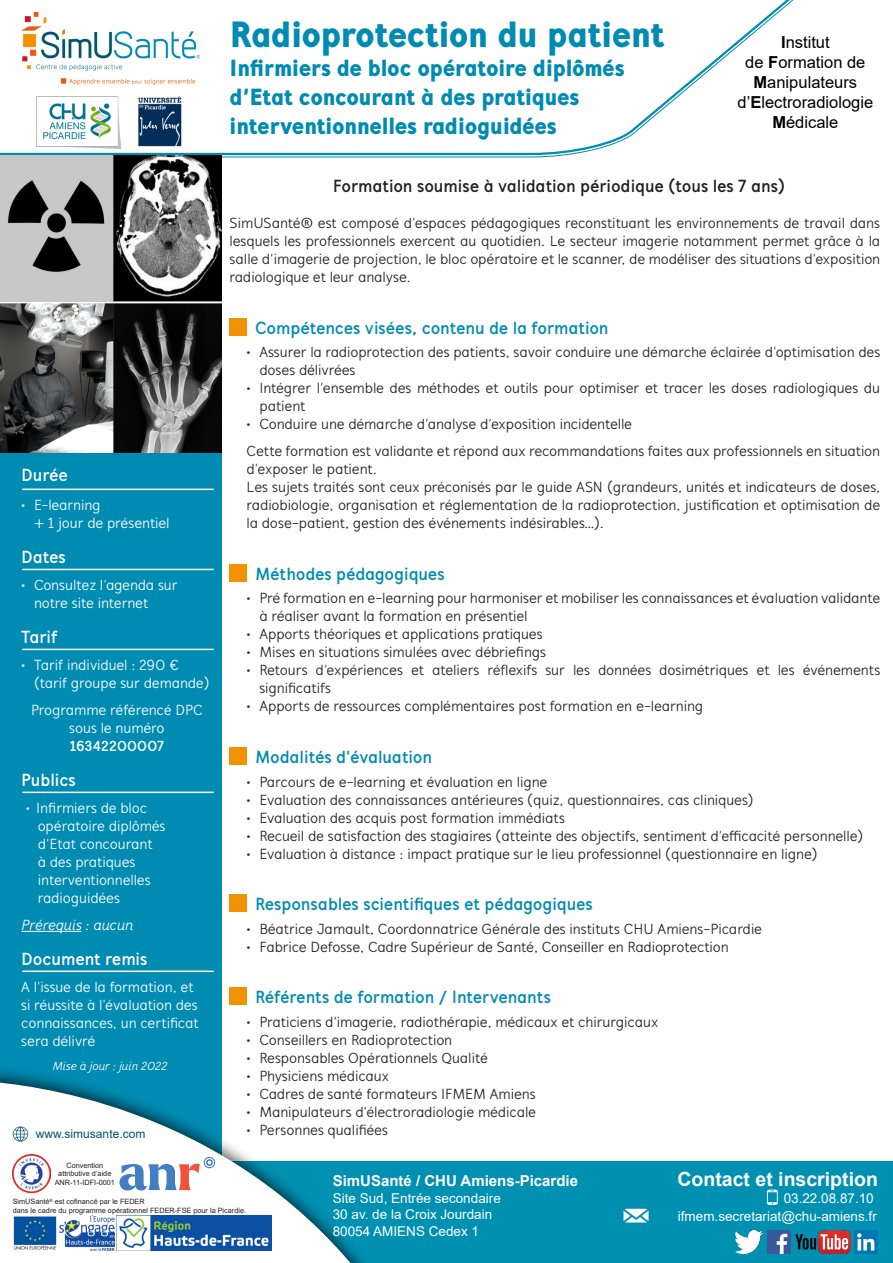
<style>
.page{position:relative;width:893px;height:1263px;background:#fff}
.page>*{position:absolute;margin:0;border:0;box-sizing:border-box;transform-origin:0 0}
.t1{font:900 37.5px "Mucho Sans";letter-spacing:-.01em;color:#008bb2}
.t2{font:900 24px "Mucho Sans";letter-spacing:-.01em;color:#008bb2}
.t3{font:700 19.5px "Arial";color:#fff}
.t4{font:700 18px "Mucho Sans";letter-spacing:-.005em;color:#008bb2}
.t5{font:700 18px "Mucho Sans";letter-spacing:-.005em;color:#231f20}
.t6{font:700 18px "Mucho Sans";color:#fff}
.t7{font:16.5px/19.8px "Arial";color:#000;text-align:center}
.t8{font:15px/18px "Mucho Sans";letter-spacing:-.005em;color:#231f20}
.t9{font:15px/18px "Mucho Sans";letter-spacing:-.005em;color:#fff}
.t10{font:700 15px "Arial";color:#fff}
.t11{font:italic 15px "Mucho Sans";letter-spacing:-.005em;color:#fff}
.t12{font:700 15px "Mucho Sans";letter-spacing:-.025em;color:#fff}
.t13{font:13.5px/16.5px "Arial";color:#fff;text-align:right}
.t14{font:italic 12px "Mucho Sans";color:#fff}
.t15{font:12px "Arial";color:#00566e}
.t16{font:7.35px/8.7px "Arial";color:#231f20;text-align:center}
.s1{font-weight:700}
</style>
<div class="page">
<div style="left:0;top:0;width:221px;height:1263px;background:#008bb2"></div>
<div style="left:0;top:1161px;width:893px;height:102px;background:#0090b2"></div>
<div style="left:0;top:1064px;width:382px;height:199px;background:#231f20;opacity:.75"></div>
<svg style="left:0;top:1082px;width:370px;height:181px;fill:#fff"></svg>
<svg style="left:767px;top:1189px;width:11px;height:16px"></svg>
<svg style="left:623px;top:1209px;width:26px;height:13px"></svg>
<img style="left:795px;top:1230px;width:55px;height:23px">
<img style="left:855px;top:1230px;width:23px;height:23px">
<img style="left:734px;top:1230px;width:29px;height:23px">
<img style="left:767px;top:1230px;width:23px;height:23px">
<svg style="left:0;top:0;width:794px;height:156px"></svg>
<img style="left:13px;top:1154px;width:37px;height:38px">
<svg style="left:119px;top:1156px;width:97px;height:34px;background:#c5c9db"></svg>
<img style="left:13px;top:1216px;width:44px;height:34px">
<img style="left:60px;top:1216px;width:54px;height:34px">
<img style="left:117px;top:1216px;width:155px;height:34px">
<img style="left:13px;top:1126px;width:15px;height:15px">
<img style="left:21px;top:13px;width:178px;height:72px">
<img style="left:37px;top:97px;width:84px;height:51px">
<img style="left:135px;top:96px;width:48px;height:53px">
<img style="left:0;top:155px;width:221px;height:298px">
<div style="left:230px;top:318px;width:17px;height:17px;background:#f39200"></div>
<div style="left:230px;top:564px;width:17px;height:17px;background:#f39200"></div>
<div style="left:230px;top:748px;width:17px;height:17px;background:#f39200"></div>
<div style="left:230px;top:895px;width:17px;height:17px;background:#f39200"></div>
<hr style="left:22px;top:489px;width:192px;height:1px;background:#fff">
<hr style="left:22px;top:649px;width:192px;height:1px;background:#fff">
<hr style="left:22px;top:569px;width:192px;height:1px;background:#fff">
<hr style="left:21px;top:931px;width:61px;height:1px;background:#fff">
<hr style="left:22px;top:792px;width:192px;height:1px;background:#fff">
<hr style="left:22px;top:970px;width:192px;height:2px;background:#fff">
<div style="left:230px;top:988px;width:17px;height:17px;background:#f39200"></div>
<p class="t1" style="left:230px;top:12px;width:436px">Radioprotection du patient</p>
<p class="t2" style="left:230px;top:54px;width:396px">Infirmiers de bloc opératoire diplômés</p>
<p class="t2" style="left:230px;top:82px;width:351px">d’Etat concourant à des pratiques</p>
<p class="t2" style="left:230px;top:111px;width:328px">interventionnelles radioguidées</p>
<p class="t7" style="left:737px;top:32px;width:137px"><span class="s1">I</span>nstitut<br>de <span class="s1">F</span>ormation de<br><span class="s1">M</span>anipulateurs d’<span class="s1">E</span>lectroradiologie<br><span class="s1">M</span>édicale</p>
<p class="t5" style="left:333px;top:175px;width:454px">Formation soumise à validation périodique (tous les 7 ans)</p>
<p class="t8" style="left:230px;top:214px;width:652px;text-align:justify">SimUSanté® est composé d’espaces pédagogiques reconstituant les environnements de travail dans lesquels les professionnels exercent au quotidien. Le secteur imagerie notamment permet grâce à la salle d’imagerie de projection, le bloc opératoire et le scanner, de modéliser des situations d’exposition radiologique et leur analyse.</p>
<p class="t6" style="left:21px;top:464px;width:48px">Durée</p>
<p class="t9" style="left:34px;top:496px;width:137px;text-indent:-13px">• E-learning<br>+ 1 jour de présentiel</p>
<p class="t6" style="left:21px;top:546px;width:46px">Dates</p>
<p class="t9" style="left:34px;top:576px;width:145px;text-indent:-13px">• Consultez l’agenda sur notre site internet</p>
<p class="t6" style="left:21px;top:626px;width:38px">Tarif</p>
<p class="t9" style="left:34px;top:656px;width:177px;text-indent:-13px">• Tarif individuel : 290 € (tarif groupe sur demande)</p>
<p class="t9" style="left:31px;top:701px;width:173px">Programme référencé DPC</p>
<p class="t9" style="left:69px;top:719px;width:97px">sous le numéro</p>
<p class="t12" style="left:70px;top:737px;width:96px">16342200007</p>
<p class="t6" style="left:21px;top:769px;width:56px">Publics</p>
<p class="t9" style="left:38px;top:799px;width:129px;text-indent:-12px">• Infirmiers de bloc opératoire diplômés d’Etat concourant<br>à des pratiques interventionnelles radioguidées</p>
<p class="t11" style="left:21px;top:916px;width:113px">Prérequis : aucun</p>
<p class="t6" style="left:21px;top:948px;width:128px">Document remis</p>
<p class="t9" style="left:21px;top:978px;width:179px">A l’issue de la formation, et si réussite à l’évaluation des connaissances, un certificat sera délivré</p>
<p class="t14" style="left:52px;top:1059px;width:116px">Mise à jour : juin 2022</p>
<p class="t15" style="left:36px;top:1126px;width:111px">www.simusante.com</p>
<p class="t4" style="left:255px;top:317px;width:355px">Compétences visées, contenu de la formation</p>
<p class="t8" style="left:259px;top:343px;width:622px;text-indent:-13px">• Assurer la radioprotection des patients, savoir conduire une démarche éclairée d’optimisation des doses délivrées</p>
<p class="t8" style="left:259px;top:379px;width:622px;text-indent:-13px">• Intégrer l’ensemble des méthodes et outils pour optimiser et tracer les doses radiologiques du patient</p>
<p class="t8" style="left:247px;top:415px;width:387px">• Conduire une démarche d’analyse d’exposition incidentelle</p>
<p class="t8" style="left:247px;top:442px;width:635px">Cette formation est validante et répond aux recommandations faites aux professionnels en situation d’exposer le patient.</p>
<p class="t8" style="left:247px;top:478px;width:635px;text-align:justify">Les sujets traités sont ceux préconisés par le guide ASN (grandeurs, unités et indicateurs de doses, radiobiologie, organisation et réglementation de la radioprotection, justification et optimisation de la dose-patient, gestion des événements indésirables…).</p>
<p class="t4" style="left:255px;top:563px;width:191px">Méthodes pédagogiques</p>
<p class="t8" style="left:259px;top:589px;width:622px;text-indent:-13px">• Pré formation en e-learning pour harmoniser et mobiliser les connaissances et évaluation validante à réaliser avant la formation en présentiel</p>
<p class="t8" style="left:247px;top:625px;width:297px">• Apports théoriques et applications pratiques</p>
<p class="t8" style="left:247px;top:643px;width:301px">• Mises en situations simulées avec débriefings</p>
<p class="t8" style="left:259px;top:661px;width:622px;text-indent:-13px">• Retours d’expériences et ateliers réflexifs sur les données dosimétriques et les événements significatifs</p>
<p class="t8" style="left:247px;top:697px;width:458px">• Apports de ressources complémentaires post formation en e-learning</p>
<p class="t4" style="left:255px;top:746px;width:178px">Modalités d'évaluation</p>
<p class="t8" style="left:247px;top:772px;width:302px">• Parcours de e-learning et évaluation en ligne</p>
<p class="t8" style="left:247px;top:790px;width:509px">• Evaluation des connaissances antérieures (quiz, questionnaires, cas cliniques)</p>
<p class="t8" style="left:247px;top:808px;width:320px">• Evaluation des acquis post formation immédiats</p>
<p class="t8" style="left:247px;top:826px;width:618px">• Recueil de satisfaction des stagiaires (atteinte des objectifs, sentiment d’efficacité personnelle)</p>
<p class="t8" style="left:247px;top:844px;width:572px">• Evaluation à distance : impact pratique sur le lieu professionnel (questionnaire en ligne)</p>
<p class="t4" style="left:255px;top:893px;width:339px">Responsables scientifiques et pédagogiques</p>
<p class="t8" style="left:247px;top:920px;width:517px">• Béatrice Jamault, Coordonnatrice Générale des instituts CHU Amiens-Picardie</p>
<p class="t8" style="left:247px;top:938px;width:484px">• Fabrice Defosse, Cadre Supérieur de Santé, Conseiller en Radioprotection</p>
<p class="t4" style="left:255px;top:986px;width:297px">Référents de formation / Intervenants</p>
<p class="t8" style="left:247px;top:1013px;width:413px">• Praticiens d'imagerie, radiothérapie, médicaux et chirurgicaux</p>
<p class="t8" style="left:247px;top:1031px;width:207px">• Conseillers en Radioprotection</p>
<p class="t8" style="left:247px;top:1049px;width:243px">• Responsables Opérationnels Qualité</p>
<p class="t8" style="left:247px;top:1067px;width:144px">• Physiciens médicaux</p>
<p class="t8" style="left:247px;top:1085px;width:291px">• Cadres de santé formateurs IFMEM Amiens</p>
<p class="t8" style="left:247px;top:1103px;width:291px">• Manipulateurs d'électroradiologie médicale</p>
<p class="t8" style="left:247px;top:1121px;width:143px">• Personnes qualifiées</p>
<p class="t16" style="left:55px;top:1161px;width:62px">Convention attributive d’aide<br>ANR-11-IDFI-0001</p>
<p class="t16" style="left:13px;top:1197px;width:235px;text-align:left">SimUSanté<sup>®</sup> est cofinancé par le FEDER<br>dans le cadre du programme opérationnel FEDER-FSE pour la Picardie.</p>
<p class="t10" style="left:333px;top:1170px;width:247px">SimUSanté / CHU Amiens-Picardie</p>
<p class="t13" style="left:333px;top:1189px;width:170px;text-align:left">Site Sud, Entrée secondaire<br>30 av. de la Croix Jourdain<br>80054 AMIENS Cedex 1</p>
<p class="t3" style="left:677px;top:1165px;width:202px">Contact et inscription</p>
<p class="t13" style="left:678px;top:1188px;width:200px;line-height:18.5px">03.22.08.87.10 ifmem.secretariat@chu-amiens.fr</p>
</div>
